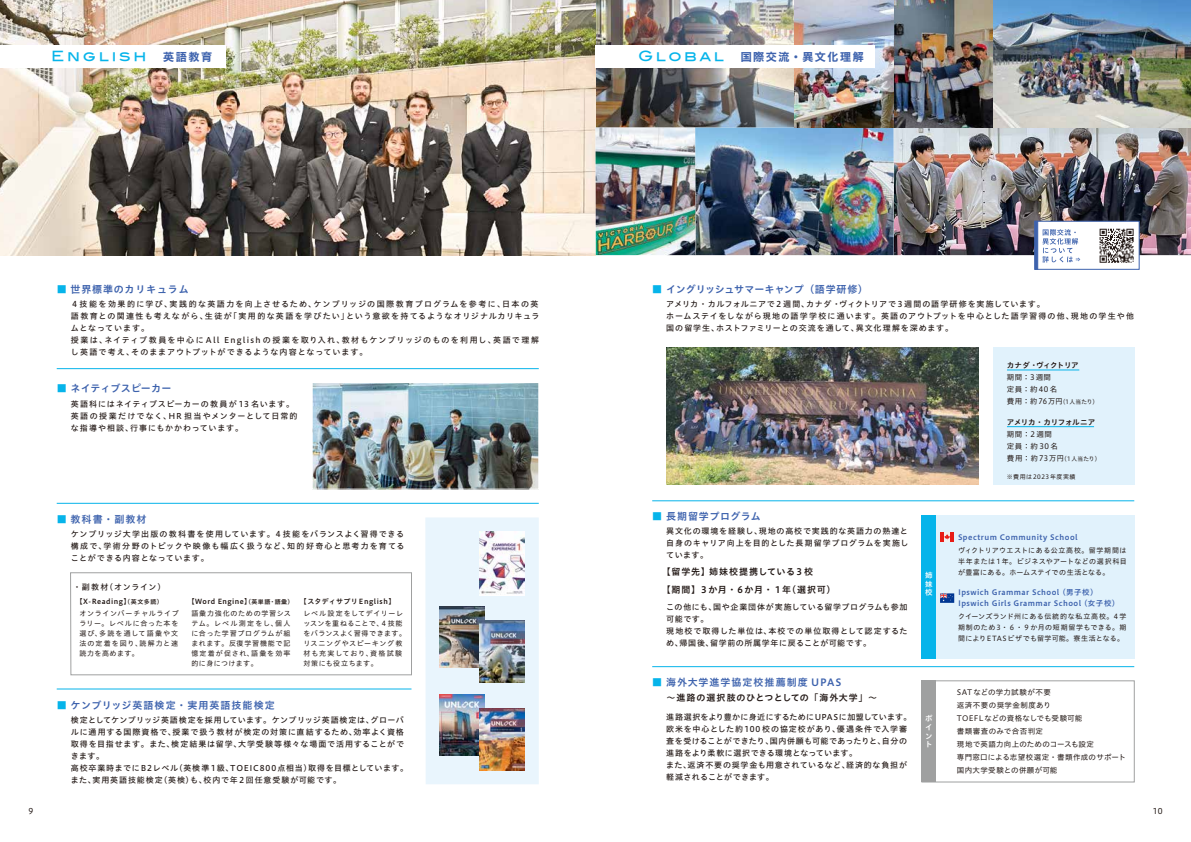
<style>
.page{position:relative;width:1191px;height:842px;background:#fff}
.page>*{position:absolute;margin:0;border:0;box-sizing:border-box;transform-origin:0 0}
.t1{font:14px "Blair Md ITCTT Medium";letter-spacing:.2em;color:#06b4ea}
.t2{font:11px "Hira Kaku Std N W7";letter-spacing:.15em;color:#3d62ad}
.t3{font:10px "Hiragino UD Sans Std W6";letter-spacing:.08em;color:#3d62ad}
.t4{font:10px "Hiragino UD Sans Std W6";color:#3d62ad}
.t5{font:10px "Hiragino UD Sans Std W6";letter-spacing:.1em;color:#3d62ad}
.t6{font:10px "Hiragino UD Sans Std W6";letter-spacing:.015em;color:#3d62ad}
.t7{font:9px/18px "Hiragino UD Sans Std W6";letter-spacing:.08em;color:#221815}
.t8{font:8px/12px "Hiragino UD Sans Std W5";letter-spacing:.1em;color:#221815}
.t9{font:8px/12px "Hiragino UD Sans Std W5";letter-spacing:.145em;color:#221815}
.t10{font:8px/12px "Hiragino UD Sans Std W5";letter-spacing:.05em;color:#221815}
.t11{font:8px/12px "Hiragino UD Sans Std W5";letter-spacing:.08em;color:#221815}
.t12{font:8px "Hiragino UD Sans Std W4";color:#221815}
.t13{font:7.5px/13px "Hiragino UD Sans Std W4";letter-spacing:.045em;color:#221815}
.t14{font:7.5px/11px "Hiragino UD Sans Std W6";letter-spacing:.06em;color:#3d62ad}
.t15{font:7.5px/12px "Hiragino UD Sans Std W4";letter-spacing:.065em;color:#221815}
.t16{font:7.5px "Hiragino UD Sans Std W6";letter-spacing:-.045em;color:#221815}
.t17{font:7.5px/8.6px "Hiragino UD Sans Std W6";color:#fff;text-align:justify}
.t18{font:7px/10px "Hiragino UD Sans Std W4";letter-spacing:.085em;color:#221815;text-align:justify}
.t19{font:7px "Hiragino UD Sans Std W6";letter-spacing:.07em;color:#221815}
.t20{font:6px "Hiragino UD Sans Std W4";letter-spacing:.065em;color:#221815}
.s1{font-family:"Hira Kaku Std N W7";font-size:11px;color:#3d62ad}
.s2{font-family:"Koz Go Pr 6 N";color:#06b4ea}
.s3{font-size:6px}
.s4{font-family:"Blair Md ITCTT Medium";font-size:14px;color:#06b4ea}
.s5{font-size:10px;color:#3d62ad}
</style>
<div class="page">
<img style="left:314px;top:384px;width:223px;height:104px">
<div style="left:312px;top:382px;width:227px;height:108px;border:1px solid #fff"></div>
<img style="left:0;top:0;width:1191px;height:255px">
<div style="left:425px;top:517px;width:114px;height:267px;background:#e9f5fd"></div>
<svg style="left:70px;top:572px;width:342px;height:103px"></svg>
<img style="left:595px;top:128px;width:299px;height:127px">
<img style="left:666px;top:347px;width:312px;height:137px">
<img style="left:794px;top:0;width:99px;height:128px">
<img style="left:439px;top:607px;width:46px;height:61px">
<img style="left:479px;top:621px;width:45px;height:61px">
<img style="left:439px;top:695px;width:46px;height:61px">
<img style="left:479px;top:709px;width:45px;height:61px">
<img style="left:479px;top:532px;width:45px;height:64px">
<div style="left:0;top:45px;width:226px;height:23px;background:#fff"></div>
<div style="left:921px;top:680px;width:213px;height:102px;border:1px solid #9fa0a0"></div>
<div style="left:922px;top:515px;width:212px;height:144px;background:#e1f2fc"></div>
<div style="left:922px;top:681px;width:14px;height:101px;background:#9fa0a0"></div>
<hr style="left:57px;top:368px;width:482px;height:1px;background:#06b4ea">
<hr style="left:57px;top:503px;width:482px;height:1px;background:#06b4ea">
<hr style="left:652px;top:500px;width:482px;height:1px;background:#06b4ea">
<div style="left:1034px;top:221px;width:105px;height:49px;background:#fff;border:1px solid #3d62ad"></div>
<svg style="left:1099px;top:229px;width:34px;height:34px"></svg>
<svg style="left:1042px;top:229px;width:38px;height:34px"></svg>
<svg style="left:1034px;top:221px;width:4px;height:49px"></svg>
<div style="left:992px;top:347px;width:142px;height:137px;background:#e1f2fc"></div>
<hr style="left:1007px;top:370px;width:72px;height:1px;background:#06b4ea">
<hr style="left:1007px;top:426px;width:87px;height:1px;background:#06b4ea">
<hr style="left:652px;top:666px;width:482px;height:1px;background:#06b4ea">
<hr style="left:57px;top:689px;width:354px;height:1px;background:#06b4ea">
<div style="left:922px;top:515px;width:14px;height:144px;background:#06b4ea"></div>
<div style="left:595px;top:45px;width:279px;height:23px;background:#fff"></div>
<hr style="left:950px;top:532px;width:4px;height:10px;background:#e71c16">
<svg style="left:940px;top:532px;width:10px;height:10px"></svg>
<svg style="left:940px;top:593px;width:14px;height:10px"></svg>
<h1 class="t1" style="left:51px;top:45px;width:162px">English <span class="s1">英語教育</span></h1>
<p class="t3" style="left:57px;top:282px;width:133px"><span class="s2">■</span> 世界標準のカリキュラム</p>
<p class="t9" style="left:71px;top:298px;width:470px">４技能を効果的に学び、実践的な英語力を向上させるため、ケンブリッジの国際教育プログラムを参考に、日本の英語教育との関連性も考えながら、生徒が「実用的な英語を学びたい」という意欲を持てるようなオリジナルカリキュラムとなっています。<br>授業は、ネイティブ教員を中心に All English の授業を取り入れ、教材もケンブリッジのものを利用し、英語で理解し英語で考え、そのままアウトプットができるような内容となっています。</p>
<p class="t6" style="left:57px;top:381px;width:116px"><span class="s2">■</span> ネイティブスピーカー</p>
<p class="t8" style="left:71px;top:397px;width:228px">英語科にはネイティブスピーカーの教員が 13 名います。英語の授業だけでなく、HR 担当やメンターとして日常的な指導や相談、行事にもかかわっています。</p>
<p class="t3" style="left:57px;top:511px;width:91px"><span class="s2">■</span> 教科書・副教材</p>
<p class="t8" style="left:71px;top:527px;width:335px;text-align:justify">ケンブリッジ大学出版の教科書を使用しています。4 技能をバランスよく習得できる構成で、学術分野のトピックや映像も幅広く扱うなど、知的好奇心と思考力を育てることができる内容となっています。</p>
<p class="t19" style="left:76px;top:596px;width:89px">【X-Reading】<span class="s3">（英文多読）</span></p>
<p class="t18" style="left:79px;top:608px;width:101px">オンラインバーチャルライブラリー。レベルに合った本を選び、多読を通して語彙や文法の定着を図り、読解力と速読力を高めます。</p>
<p class="t8" style="left:73px;top:580px;width:94px">・副教材（オンライン）</p>
<p class="t19" style="left:300px;top:596px;width:97px">【スタディサプリEnglish】</p>
<p class="t18" style="left:303px;top:608px;width:104px;text-align:left">レベル設定をしてデイリーレッスンを重ねることで、４技能をバランスよく習得できます。リスニングやスピーキング教材も充実しており、資格試験対策にも役立ちます。</p>
<p class="t19" style="left:188px;top:596px;width:107px">【Word Engine】<span class="s3">（英単語・語彙）</span></p>
<p class="t18" style="left:191px;top:608px;width:101px">語彙力強化のための学習システム。レベル測定をし、個人に合った学習プログラムが組まれます。反復学習機能で記憶定着が促され、語彙を効率的に身につけます。</p>
<p class="t5" style="left:57px;top:697px;width:220px"><span class="s2">■</span> ケンブリッジ英語検定・実用英語技能検定</p>
<p class="t8" style="left:71px;top:713px;width:339px">検定としてケンブリッジ英語検定を採用しています。ケンブリッジ英語検定は、グローバルに通用する国際資格で、授業で扱う教材が検定の対策に直結するため、効率よく資格取得を目指せます。また、検定結果は留学、大学受験等様々な場面で活用することができます。<br>高校卒業時までにB2レベル（英検準１級、TOEIC800点相当）取得を目標としています。また、実用英語技能検定（英検）も、校内で年２回任意受験が可能です。</p>
<h2 class="t2" style="left:638px;top:48px;width:227px"><span class="s4">Global</span> 国際交流・異文化理解</h2>
<p class="t4" style="left:652px;top:282px;width:217px"><span class="s2">■</span> イングリッシュサマーキャンプ（語学研修）</p>
<p class="t8" style="left:666px;top:298px;width:469px">アメリカ・カルフォルニアで２週間、カナダ・ヴィクトリアで３週間の語学研修を実施しています。<br>ホームステイをしながら現地の語学学校に通います。英語のアウトプットを中心とした語学習得の他、現地の学生や他国の留学生、ホストファミリーとの交流を通して、異文化理解を深めます。</p>
<p class="t3" style="left:652px;top:509px;width:110px"><span class="s2">■</span> 長期留学プログラム</p>
<p class="t8" style="left:666px;top:525px;width:244px;text-align:justify">異文化の環境を経験し、現地の高校で実践的な英語力の熟達と自身のキャリア向上を目的とした長期留学プログラムを実施しています。</p>
<p class="t7" style="left:662px;top:562px;width:175px">【留学先】姉妹校提携している３校<br>【期間】３か月・6 か月・１年（選択可）</p>
<p class="t11" style="left:666px;top:601px;width:243px">この他にも、国や企業団体が実施している留学プログラムも参加可能です。<br>現地校で取得した単位は、本校での単位取得として認定するため、帰国後、留学前の所属学年に戻ることが可能です。</p>
<p class="t3" style="left:652px;top:674px;width:191px"><span class="s2">■</span> 海外大学進学協定校推薦制度 UPAS</p>
<p class="t7" style="left:652px;top:688px;width:226px"><span class="s5">　</span> ～進路の選択肢のひとつとしての「海外大学」～</p>
<p class="t10" style="left:666px;top:710px;width:246px">進路選択をより豊かに身近にするためにUPASに加盟しています。欧米を中心とした約100 校の協定校があり、優遇条件で入学審査を受けることができたり、国内併願も可能であったりと、自分の進路をより柔軟に選択できる環境となっています。<br>また、返済不要の奨学金も用意されているなど、経済的な負担が軽減されることができます。</p>
<p class="t17" style="left:925px;top:571px;width:9px">姉妹校</p>
<p class="t17" style="left:925px;top:714px;width:9px">ポイント</p>
<p class="t16" style="left:1007px;top:359px;width:73px">カナダ・ヴィクトリア</p>
<p class="t13" style="left:1007px;top:371px;width:93px;line-height:12px">期間：3週間<br>定員：約 40 名<br>費用：約 76万円<span class="s3">（1人当たり）</span></p>
<p class="t16" style="left:1007px;top:416px;width:90px">アメリカ・カリフォルニア</p>
<p class="t15" style="left:1007px;top:427px;width:95px">期間：2 週間<br>定員：約30 名<br>費用：約73万円<span class="s3">（1人当たり）</span></p>
<p class="t20" style="left:1007px;top:473px;width:70px">※費用は 2023 年度実績</p>
<p class="t14" style="left:958px;top:532px;width:121px">Spectrum Community School</p>
<p class="t18" style="left:958px;top:544px;width:170px;line-height:11px">ヴィクトリアウエストにある公立高校。留学期間は半年または１年。ビジネスやアートなどの選択科目が豊富にある。ホームステイでの生活となる。</p>
<p class="t14" style="left:958px;top:587px;width:163px">Ipswich Grammar School （男子校）<br>Ipswich Girls Grammar School （女子校）</p>
<p class="t18" style="left:958px;top:610px;width:170px;line-height:11px">クイーンズランド州にある伝統的な私立高校。4 学期制のため3・６・９か月の短期留学もできる。期間によりETASビザでも留学可能。寮生活となる。</p>
<p class="t13" style="left:957px;top:686px;width:170px">SAT などの学力試験が不要<br>返済不要の奨学金制度あり<br>TOEFL などの資格なしでも受験可能<br>書類審査のみで合否判定<br>現地で英語力向上のためのコースも設定<br>専門窓口による志望校選定・書類作成のサポート国内大学受験との併願が可能</p>
<p class="t12" style="left:28px;top:804px;width:6px">9</p>
<p class="t12" style="left:1152px;top:805px;width:11px">10</p>
</div>
